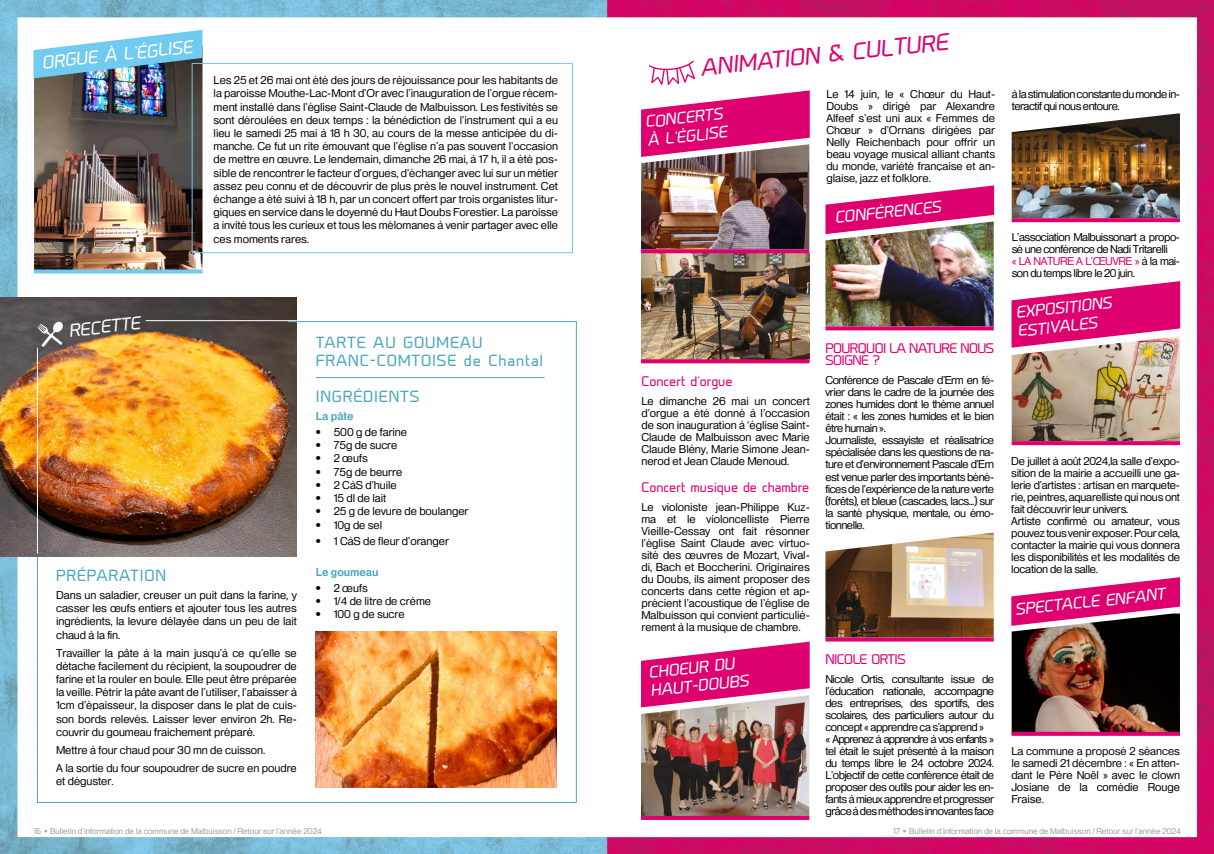
<style>
.page{position:relative;width:1214px;height:854px;background:#fff}
.page>*{position:absolute;margin:0;border:0;box-sizing:border-box;transform-origin:0 0}
.t1{font:italic 22px "Prime";color:#dd006e}
.t2{font:italic 17px "Prime";color:#fff}
.t3{font:italic 15.3px/18.4px "Prime";color:#fff}
.t4{font:15px/18px "Prime";letter-spacing:.06em;color:#4ba6c0}
.t5{font:13px/12px "Prime";letter-spacing:-.04em;color:#dd006e}
.t6{font:13px "Prime";color:#dd006e}
.t7{font:11px/12px "Heldustry FT";letter-spacing:-.04em;color:#000;text-align:justify}
.t8{font:11px/12px "Heldustry FT";letter-spacing:-.02em;color:#000}
.t9{font:11px/18px "Heldustry FT";color:#000}
.t10{font:600 11px "Heldustry FT";color:#4ba6c0}
.t11{font:8px "Heldustry FT";color:#9d9d9c}
.s1{color:#dd006e}
.s2{font-family:"Prime"}
.s3{font-family:"Helvetica"}
</style>
<div class="page">
<img style="left:1px;top:0;width:1212px;height:853px">
<img style="left:641px;top:707px;width:168px;height:108px">
<svg style="left:641px;top:815px;width:168px;height:4px"></svg>
<svg style="left:641px;top:641px;width:168px;height:66px"></svg>
<img style="left:1011px;top:625px;width:168px;height:106px">
<svg style="left:1011px;top:731px;width:168px;height:4px"></svg>
<svg style="left:1011px;top:577px;width:168px;height:48px"></svg>
<img style="left:1011px;top:347px;width:168px;height:94px">
<svg style="left:1011px;top:441px;width:168px;height:4px"></svg>
<svg style="left:1011px;top:281px;width:168px;height:66px"></svg>
<img style="left:641px;top:253px;width:168px;height:106px">
<svg style="left:641px;top:359px;width:168px;height:4px"></svg>
<img style="left:641px;top:157px;width:168px;height:92px">
<svg style="left:641px;top:249px;width:168px;height:4px"></svg>
<img style="left:825px;top:234px;width:168px;height:92px">
<img style="left:825px;top:532px;width:168px;height:105px">
<svg style="left:825px;top:326px;width:168px;height:4px"></svg>
<svg style="left:825px;top:637px;width:168px;height:4px"></svg>
<svg style="left:825px;top:185px;width:169px;height:49px"></svg>
<img style="left:1011px;top:113px;width:168px;height:105px">
<svg style="left:1011px;top:218px;width:168px;height:4px"></svg>
<svg style="left:641px;top:60px;width:168px;height:97px"></svg>
<img style="left:34px;top:78px;width:168px;height:191px">
<svg style="left:34px;top:269px;width:168px;height:4px"></svg>
<div style="left:192px;top:63px;width:381px;height:190px;border:1px solid #71caf0"></div>
<svg style="left:33px;top:30px;width:169px;height:48px"></svg>
<img style="left:0;top:297px;width:297px;height:259px">
<svg style="left:36px;top:320px;width:541px;height:483px"></svg>
<hr style="left:316px;top:377px;width:228px;height:1px;background:#4ba6c0">
<hr style="left:37px;top:347px;width:1px;height:206px;background:#fff">
<hr style="left:145px;top:320px;width:152px;height:1px;background:#fff">
<img style="left:316px;top:631px;width:240px;height:156px">
<h2 class="t2" style="left:41px;top:52px;width:153px;rotate:-6deg">ORGUE À L’ÉGLISE</h2>
<p class="t7" style="left:214px;top:73px;width:346px;line-height:13.2px">Les 25 et 26 mai ont été des jours de réjouissance pour les habitants de la paroisse Mouthe-Lac-Mont d’Or avec l’inauguration de l’orgue récem&shy;ment installé dans l’église Saint-Claude de Malbuisson. Les festivités se sont déroulées en deux temps : la bénédiction de l’instrument qui a eu lieu le samedi 25 mai à 18 h 30, au cours de la messe anticipée du di&shy;manche. Ce fut un rite émouvant que l’église n’a pas souvent l’occasion de mettre en œuvre. Le lendemain, dimanche 26 mai, à 17 h, il a été pos&shy;sible de rencontrer le facteur d’orgues, d’échanger avec lui sur un métier assez peu connu et de découvrir de plus près le nouvel instrument. Cet échange a été suivi à 18 h, par un concert offert par trois organistes litur&shy;giques en service dans le doyenné du Haut Doubs Forestier. La paroisse a invité tous les curieux et tous les mélomanes à venir partager avec elle ces moments rares.</p>
<h2 class="t2" style="left:68px;top:320px;width:73px;rotate:-6deg">RECETTE</h2>
<h3 class="t4" style="left:316px;top:333px;width:229px">TARTE AU GOUMEAU<br>FRANC-COMTOISE de Chantal</h3>
<h3 class="t4" style="left:56px;top:566px;width:111px">PRÉPARATION</h3>
<p class="t7" style="left:56px;top:588px;width:242px;line-height:13.2px">Dans un saladier, creuser un puit dans la farine, y casser les œufs entiers et ajouter tous les autres ingrédients, la levure délayée dans un peu de lait chaud à la fin.</p>
<p class="t7" style="left:56px;top:645px;width:242px;line-height:13.2px">Travailler la pâte à la main jusqu’à ce qu’elle se détache facilement du récipient, la soupoudrer de farine et la rouler en boule. Elle peut être préparée la veille. Pétrir la pâte avant de l’utiliser, l’abaisser à 1cm d’épaisseur, la disposer dans le plat de cuis&shy;son bords relevés. Laisser lever environ 2h. Re&shy;couvrir du goumeau fraichement préparé.</p>
<p class="t9" style="left:56px;top:740px;width:242px">Mettre à four chaud pour 30 mn de cuisson.<br>A la sortie du four soupoudrer de sucre en poudre</p>
<p class="t9" style="left:56px;top:771px;width:59px">et déguster.</p>
<h3 class="t4" style="left:316px;top:387px;width:105px">INGRÉDIENTS</h3>
<p class="t10" style="left:316px;top:409px;width:39px">La pâte</p>
<p class="t9" style="left:316px;top:423px;width:93px">• 500 g de farine</p>
<p class="t9" style="left:316px;top:436px;width:83px">• 75g de sucre</p>
<p class="t7" style="left:316px;top:452px;width:53px">• 2 œufs</p>
<p class="t9" style="left:316px;top:462px;width:88px">• 75g de beurre</p>
<p class="t9" style="left:316px;top:475px;width:83px">• 2 CàS d’huile</p>
<p class="t9" style="left:316px;top:489px;width:72px">• 15 dl de lait</p>
<p class="t9" style="left:316px;top:502px;width:154px">• 25 g de levure de boulanger</p>
<p class="t7" style="left:316px;top:518px;width:68px">• 10g de sel</p>
<p class="t9" style="left:316px;top:531px;width:135px">• 1 CàS de fleur d’oranger</p>
<p class="t10" style="left:316px;top:565px;width:64px">Le goumeau</p>
<p class="t7" style="left:316px;top:581px;width:53px">• 2 œufs</p>
<p class="t9" style="left:316px;top:591px;width:117px">• 1/4 de litre de crème</p>
<p class="t9" style="left:316px;top:605px;width:90px">• 100 g de sucre</p>
<h1 class="t1" style="left:699px;top:54px;width:250px;rotate:-6deg">ANIMATION &amp; CULTURE</h1>
<h3 class="t3" style="left:644px;top:113px;width:81px;rotate:-6deg">CONCERTS<br>À L’ÉGLISE</h3>
<p class="t7" style="left:826px;top:88px;width:170px">Le 14 juin, le « Chœur du Haut-Doubs » dirigé par Alexandre Alfeef s’est uni aux « Femmes de Chœur » d’Ornans dirigées par Nelly Reichenbach pour offrir un beau voyage musical alliant chants du monde, variété française et an&shy;glaise, jazz et folklore.</p>
<h3 class="t3" style="left:833px;top:209px;width:108px;rotate:-6deg">CONFÉRENCES</h3>
<p class="t6" style="left:641px;top:373px;width:92px">Concert d’orgue</p>
<p class="t7" style="left:641px;top:395px;width:170px">Le dimanche 26 mai un concert d’orgue a été donné à l’occasion de son inauguration à ‘église Saint-Claude de Malbuisson avec Marie Claude Blény, Marie Simone Jean&shy;nerod et Jean Claude Menoud.</p>
<p class="t6" style="left:641px;top:479px;width:169px">Concert musique de chambre</p>
<p class="t7" style="left:641px;top:501px;width:170px">Le violoniste jean-Philippe Kuz&shy;ma et le violoncelliste Pierre Vieille-Cessay ont fait résonner l’église Saint Claude avec virtuo&shy;sité des œuvres de Mozart, Vival&shy;di, Bach et Boccherini. Originaires du Doubs, ils aiment proposer des concerts dans cette région et ap&shy;précient l’acoustique de l’église de Malbuisson qui convient particuliè&shy;rement à la musique de chambre.</p>
<h3 class="t3" style="left:647px;top:663px;width:100px;rotate:-6deg">CHOEUR DU<br>HAUT-DOUBS</h3>
<p class="t5" style="left:825px;top:342px;width:170px">POURQUOI LA NATURE NOUS<br>SOIGNE ?</p>
<p class="t7" style="left:825px;top:374px;width:170px;text-align:left">Conférence de Pascale d’Erm en fé&shy;vrier dans le cadre de la journée des zones humides dont le thème annuel était : « les zones humides et le bien être humain ».<br>Journaliste, essayiste et réalisatrice spécialisée dans les questions de na&shy;ture et d’environnement Pascale d’Ern est venue parler des importants béné&shy;fices de l’expérience de la nature verte (forêts), et bleue (cascades, lacs...) sur la santé physique, mentale, ou émo&shy;tionnelle.</p>
<p class="t5" style="left:825px;top:653px;width:82px">NICOLE ORTIS</p>
<p class="t7" style="left:825px;top:672px;width:170px;text-align:left">Nicole Ortis, consultante issue de l’éducation nationale, accompagne des entreprises, des sportifs, des scolaires, des particuliers autour du concept « apprendre ça s’apprend »<br>« Apprenez à apprendre à vos enfants » tel était le sujet présenté à la maison du temps libre le 24 octobre 2024.<br>L’objectif de cette conférence était de proposer des outils pour aider les en&shy;fants à mieux apprendre et progresser grâce à des méthodes innovantes face</p>
<p class="t7" style="left:1011px;top:88px;width:170px">à la stimulation constante du monde in&shy;teractif qui nous entoure.</p>
<p class="t7" style="left:1011px;top:231px;width:170px;text-align:left">L’association Malbuissonart a propo&shy;sé une conférence de Nadi Tritarelli<br><span class="s1">« LA NATURE A L’ŒUVRE »</span> à la mai&shy;son du temps libre le 20 juin.</p>
<h3 class="t3" style="left:1014px;top:303px;width:98px;rotate:-6deg">EXPOSITIONS<br>ESTIVALES</h3>
<p class="t8" style="left:1011px;top:454px;width:170px">De juillet à août 2024,la salle d’expo&shy;sition de la mairie a accueilli une ga&shy;lerie d’artistes : artisan en marquete&shy;rie, peintres, aquarelliste qui nous ont fait découvrir leur univers.<br>Artiste confirmé ou amateur, vous pouvez tous venir exposer. Pour cela, contacter la mairie qui vous donnera les disponibilités et les modalités de location de la salle.</p>
<h3 class="t3" style="left:1014px;top:600px;width:152px;rotate:-6deg">SPECTACLE ENFANT</h3>
<p class="t7" style="left:1011px;top:744px;width:170px">La commune a proposé 2 séances le samedi 21 décembre : « En atten&shy;dant le Père Noël » avec le clown Josiane de la comédie Rouge Fraise.</p>
<p class="t11" style="left:34px;top:826px;width:289px"><span class="s2">16</span> <span class="s3">•</span> Bulletin d’information de la commune de Malbuisson / Retour sur l’année 2024</p>
<p class="t11" style="left:893px;top:825px;width:289px"><span class="s2">17</span> <span class="s3">•</span> Bulletin d’information de la commune de Malbuisson / Retour sur l’année 2024</p>
</div>
